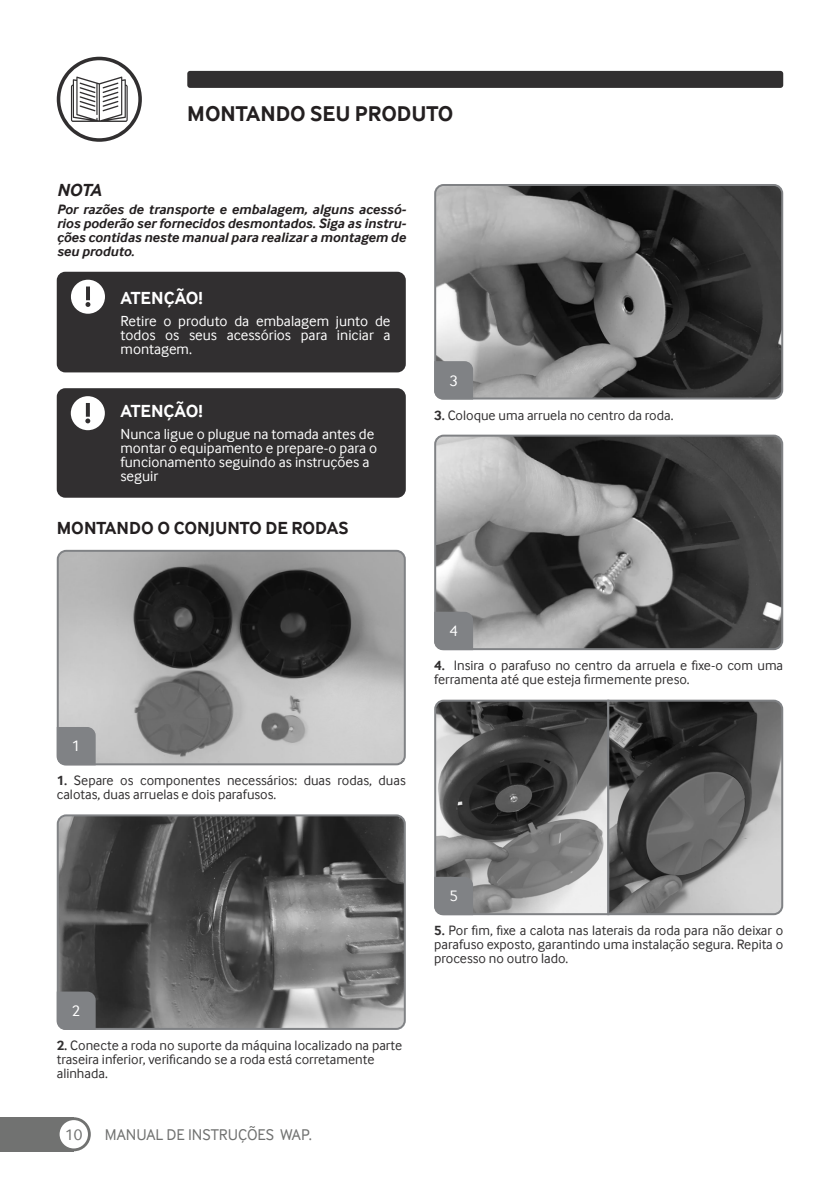
<style>
.page{position:relative;width:840px;height:1191px;background:#fff}
.page>*{position:absolute;margin:0;border:0;box-sizing:border-box;transform-origin:0 0}
.t1{font:700 22px "Inter Face";color:#231f20}
.t2{font:700 18px "Inter Face";color:#231f20}
.t3{font:700 18px "Inter Face";color:#fff}
.t4{font:italic 700 18px "Inter Face";color:#231f20}
.t5{font:16px "Inter Face";color:#717271}
.t6{font:15.8px "Inter Face";color:#fff}
.t7{font:15px/14px "Inter Face";color:#fff}
.t8{font:14px/14px "Inter Face";color:#312f30}
.t9{font:italic 700 14px/14px "Inter Face";color:#231f20;text-align:justify}
.s1{font-weight:700}
</style>
<div class="page">
<div style="left:0;top:1117px;width:74px;height:34px;background:#717271"></div>
<svg style="left:57px;top:1117px;width:34px;height:34px"></svg>
<div style="left:60px;top:1120px;width:28px;height:28px;background:#fff;border-radius:50%"></div>
<div style="left:187px;top:71px;width:595px;height:17px;background:#312f30;border-radius:3px"></div>
<svg style="left:57px;top:57px;width:85px;height:85px"></svg>
<div style="left:60px;top:60px;width:78px;height:78px;background:#fff;border-radius:50%"></div>
<svg style="left:71px;top:77px;width:57px;height:45px"></svg>
<img style="left:437px;top:185px;width:344px;height:213px">
<div style="left:434px;top:184px;width:348px;height:215px;border:2px solid #808285;border-radius:9px"></div>
<img style="left:437px;top:437px;width:344px;height:212px">
<div style="left:434px;top:434px;width:348px;height:216px;border:2px solid #808285;border-radius:9px"></div>
<svg style="left:434px;top:361px;width:39px;height:38px"></svg>
<svg style="left:434px;top:612px;width:39px;height:38px"></svg>
<img style="left:58px;top:551px;width:346px;height:213px">
<div style="left:57px;top:550px;width:348px;height:215px;border:2px solid #808285;border-radius:9px"></div>
<img style="left:60px;top:815px;width:344px;height:214px">
<div style="left:57px;top:814px;width:348px;height:216px;border:2px solid #808285;border-radius:9px"></div>
<div style="left:57px;top:388px;width:348px;height:110px;background:#312f30;border-radius:9px"></div>
<div style="left:71px;top:396px;width:34px;height:34px;background:#fff;border-radius:50%"></div>
<svg style="left:85px;top:403px;width:5px;height:20px"></svg>
<svg style="left:57px;top:727px;width:39px;height:38px"></svg>
<div style="left:57px;top:991px;width:39px;height:39px;background:#808285"></div>
<div style="left:57px;top:272px;width:348px;height:100px;background:#312f30;border-radius:9px"></div>
<div style="left:71px;top:280px;width:34px;height:34px;background:#fff;border-radius:50%"></div>
<svg style="left:85px;top:286px;width:5px;height:21px"></svg>
<svg style="left:434px;top:699px;width:349px;height:217px;background:#6b6b6b"></svg>
<p class="t4" style="left:57px;top:179px;width:46px">NOTA</p>
<h1 class="t1" style="left:187px;top:101px;width:267px">MONTANDO SEU PRODUTO</h1>
<p class="t9" style="left:57px;top:202px;width:351px">Por razões de transporte e embalagem, alguns acessó&shy;rios poderão ser fornecidos desmontados. Siga as instru&shy;ções contidas neste manual para realizar a montagem de seu produto.</p>
<p class="t3" style="left:120px;top:288px;width:84px">ATENÇÃO!</p>
<p class="t7" style="left:120px;top:314px;width:271px;text-align:justify">Retire o produto da embalagem junto de todos os seus acessórios para iniciar a montagem.</p>
<p class="t3" style="left:120px;top:400px;width:84px">ATENÇÃO!</p>
<p class="t7" style="left:120px;top:426px;width:258px">Nunca ligue o plugue na tomada antes de montar o equipamento e prepare-o para o funcionamento seguindo as instruções a seguir</p>
<p class="t2" style="left:57px;top:517px;width:293px">MONTANDO O CONJUNTO DE RODAS</p>
<p class="t6" style="left:449px;top:371px;width:10px">3</p>
<p class="t8" style="left:434px;top:408px;width:241px"><span class="s1">3.</span> Coloque uma arruela no centro da roda.</p>
<p class="t6" style="left:72px;top:737px;width:10px">1</p>
<p class="t8" style="left:57px;top:773px;width:350px"><span class="s1">1.</span> Separe os componentes necessários: duas rodas, duas calotas, duas arruelas e dois parafusos.</p>
<p class="t6" style="left:449px;top:622px;width:10px">4</p>
<p class="t8" style="left:434px;top:658px;width:350px"><span class="s1">4.</span> Insira o parafuso no centro da arruela e fixe-o com uma ferramenta até que esteja firmemente preso.</p>
<p class="t6" style="left:72px;top:1001px;width:10px">2</p>
<p class="t8" style="left:57px;top:1038px;width:347px"><span class="s1">2.</span> Conecte a roda no suporte da máquina localizado na parte traseira inferior, verificando se a roda está corretamente alinhada.</p>
<p class="t5" style="left:65px;top:1125px;width:19px">10</p>
<p class="t5" style="left:105px;top:1125px;width:208px">MANUAL DE INSTRUÇÕES WAP.</p>
<p class="t6" style="left:449px;top:887px;width:10px">5</p>
<p class="t8" style="left:434px;top:923px;width:350px;text-align:justify"><span class="s1">5.</span> Por fim, fixe a calota nas laterais da roda para não deixar o parafuso exposto, garantindo uma instalação segura. Repita o processo no outro lado.</p>
</div>
